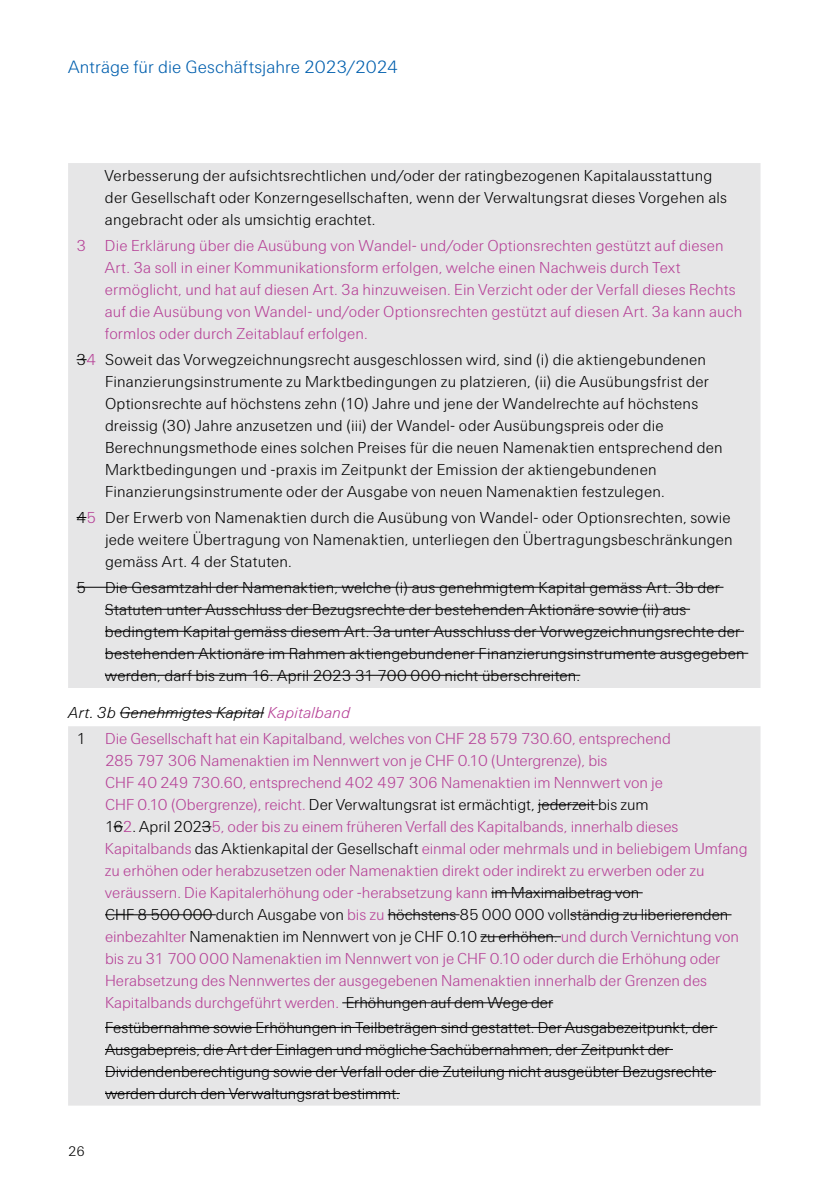
<style>
.page{position:relative;width:840px;height:1191px;background:#fff}
.page>*{position:absolute;margin:0;border:0;box-sizing:border-box;transform-origin:0 0}
.t1{font:300 18px "Swiss Re Sans OT";letter-spacing:.005em;color:#005fae}
.t2{font:300 16px/22px "Swiss Re Sans OT";letter-spacing:.01em;color:#000}
.t3{font:300 16px/22px "Swiss Re Sans OT";color:#b64197}
.t4{font:300 14px "Swiss Re Sans OT";color:#000}
.s1{color:#b64197}
.s2{font-style:italic;color:#000}
.s3{font-style:italic}
.s4{color:#000}
</style>
<div class="page">
<div style="left:68px;top:163px;width:692px;height:525px;background:#e6e6e7"></div>
<hr style="left:77px;top:587px;width:646px;height:1px;background:#000">
<hr style="left:105px;top:609px;width:584px;height:1px;background:#000">
<hr style="left:105px;top:631px;width:638px;height:1px;background:#000">
<hr style="left:105px;top:653px;width:642px;height:1px;background:#000">
<hr style="left:105px;top:675px;width:475px;height:1px;background:#000">
<hr style="left:120px;top:712px;width:144px;height:1px;background:#000">
<div style="left:68px;top:726px;width:692px;height:379px;background:#e6e6e7"></div>
<hr style="left:537px;top:804px;width:61px;height:1px;background:#000">
<hr style="left:491px;top:892px;width:151px;height:1px;background:#000">
<hr style="left:105px;top:914px;width:111px;height:1px;background:#000">
<hr style="left:387px;top:914px;width:72px;height:1px;background:#000">
<hr style="left:570px;top:914px;width:161px;height:1px;background:#000">
<hr style="left:480px;top:936px;width:80px;height:1px;background:#000">
<hr style="left:342px;top:1002px;width:211px;height:1px;background:#000">
<hr style="left:105px;top:1027px;width:612px;height:1px;background:#000">
<hr style="left:105px;top:1049px;width:567px;height:1px;background:#000">
<hr style="left:105px;top:1071px;width:610px;height:1px;background:#000">
<hr style="left:105px;top:1093px;width:294px;height:1px;background:#000">
<p class="t1" style="left:68px;top:56px;width:331px">Anträge für die Geschäftsjahre 2023/2024</p>
<p class="t2" style="left:105px;top:165px;width:623px">Verbesserung der aufsichtsrechtlichen und/oder der ratingbezogenen Kapitalausstattung der Gesellschaft oder Konzerngesellschaften, wenn der Verwaltungsrat dieses Vorgehen als angebracht oder als umsichtig erachtet.</p>
<p class="t3" style="left:105px;top:235px;width:638px;text-indent:-28px">3 Die Erklärung über die Ausübung von Wandel- und/oder Optionsrechten gestützt auf diesen Art. 3a soll in einer Kommunikationsform erfolgen, welche einen Nachweis durch Text ermöglicht, und hat auf diesen Art. 3a hinzuweisen. Ein Verzicht oder der Verfall dieses Rechts auf die Ausübung von Wandel- und/oder Optionsrechten gestützt auf diesen Art. 3a kann auch formlos oder durch Zeitablauf erfolgen.</p>
<p class="t2" style="left:105px;top:349px;width:619px;text-indent:-28px">3<span class="s1">4</span> Soweit das Vorwegzeichnungsrecht ausgeschlossen wird, sind (i) die aktiengebundenen Finanzierungsinstrumente zu Marktbedingungen zu platzieren, (ii) die Ausübungsfrist der Optionsrechte auf höchstens zehn (10) Jahre und jene der Wandelrechte auf höchstens dreissig (30) Jahre anzusetzen und (iii) der Wandel- oder Ausübungspreis oder die Berechnungsmethode eines solchen Preises für die neuen Namenaktien entsprechend den Marktbedingungen und -praxis im Zeitpunkt der Emission der aktiengebundenen Finanzierungsinstrumente oder der Ausgabe von neuen Namenaktien festzulegen.</p>
<p class="t2" style="left:105px;top:506px;width:629px;text-indent:-28px">4<span class="s1">5</span> Der Erwerb von Namenaktien durch die Ausübung von Wandel- oder Optionsrechten, sowie jede weitere Übertragung von Namenaktien, unterliegen den Übertragungsbeschränkungen gemäss Art. 4 der Statuten.</p>
<p class="t2" style="left:105px;top:576px;width:640px;text-indent:-28px">5 Die Gesamtzahl der Namenaktien, welche (i) aus genehmigtem Kapital gemäss Art. 3b der Statuten unter Ausschluss der Bezugsrechte der bestehenden Aktionäre sowie (ii) aus bedingtem Kapital gemäss diesem Art. 3a unter Ausschluss der Vorwegzeichnungsrechte der bestehenden Aktionäre im Rahmen aktiengebundener Finanzierungsinstrumente ausgegeben werden, darf bis zum 16. April 2023 31 700 000 nicht überschreiten.</p>
<p class="t3" style="left:77px;top:700px;width:595px;line-height:25.8px;text-indent:-9px"><span class="s2">Art. 3b Genehmigtes Kapital</span> <span class="s3">Kapitalband<br></span><span class="s4">1</span> Die Gesellschaft hat ein Kapitalband, welches von CHF 28 579 730.60, entsprechend</p>
<p class="t3" style="left:105px;top:750px;width:643px">285 797 306 Namenaktien im Nennwert von je CHF 0.10 (Untergrenze), bis<br>CHF 40 249 730.60, entsprechend 402 497 306 Namenaktien im Nennwert von je<br>CHF 0.10 (Obergrenze), reicht. <span class="s4">Der Verwaltungsrat ist ermächtigt, jederzeit bis zum<br>16</span>2<span class="s4">. April 2023</span>5, oder bis zu einem früheren Verfall des Kapitalbands, innerhalb dieses Kapitalbands <span class="s4">das Aktienkapital der Gesellschaft</span> einmal oder mehrmals und in beliebigem Umfang zu erhöhen oder herabzusetzen oder Namenaktien direkt oder indirekt zu erwerben oder zu veräussern. Die Kapitalerhöhung oder -herabsetzung kann <span class="s4">im Maximalbetrag von<br>CHF 8 500 000 durch Ausgabe von</span> bis zu <span class="s4">höchstens 85 000 000 vollständig zu liberierenden </span>einbezahlter <span class="s4">Namenaktien im Nennwert von je CHF 0.10 zu erhöhen.</span> und durch Vernichtung von bis zu 31 700 000 Namenaktien im Nennwert von je CHF 0.10 oder durch die Erhöhung oder Herabsetzung des Nennwertes der ausgegebenen Namenaktien innerhalb der Grenzen des Kapitalbands durchgeführt werden. <span class="s4">Erhöhungen auf dem Wege der</span></p>
<p class="t2" style="left:105px;top:1016px;width:610px">Festübernahme sowie Erhöhungen in Teilbeträgen sind gestattet. Der Ausgabezeitpunkt, der Ausgabepreis, die Art der Einlagen und mögliche Sachübernahmen, der Zeitpunkt der Dividendenberechtigung sowie der Verfall oder die Zuteilung nicht ausgeübter Bezugsrechte werden durch den Verwaltungsrat bestimmt.</p>
<p class="t4" style="left:68px;top:1143px;width:18px">26</p>
</div>
